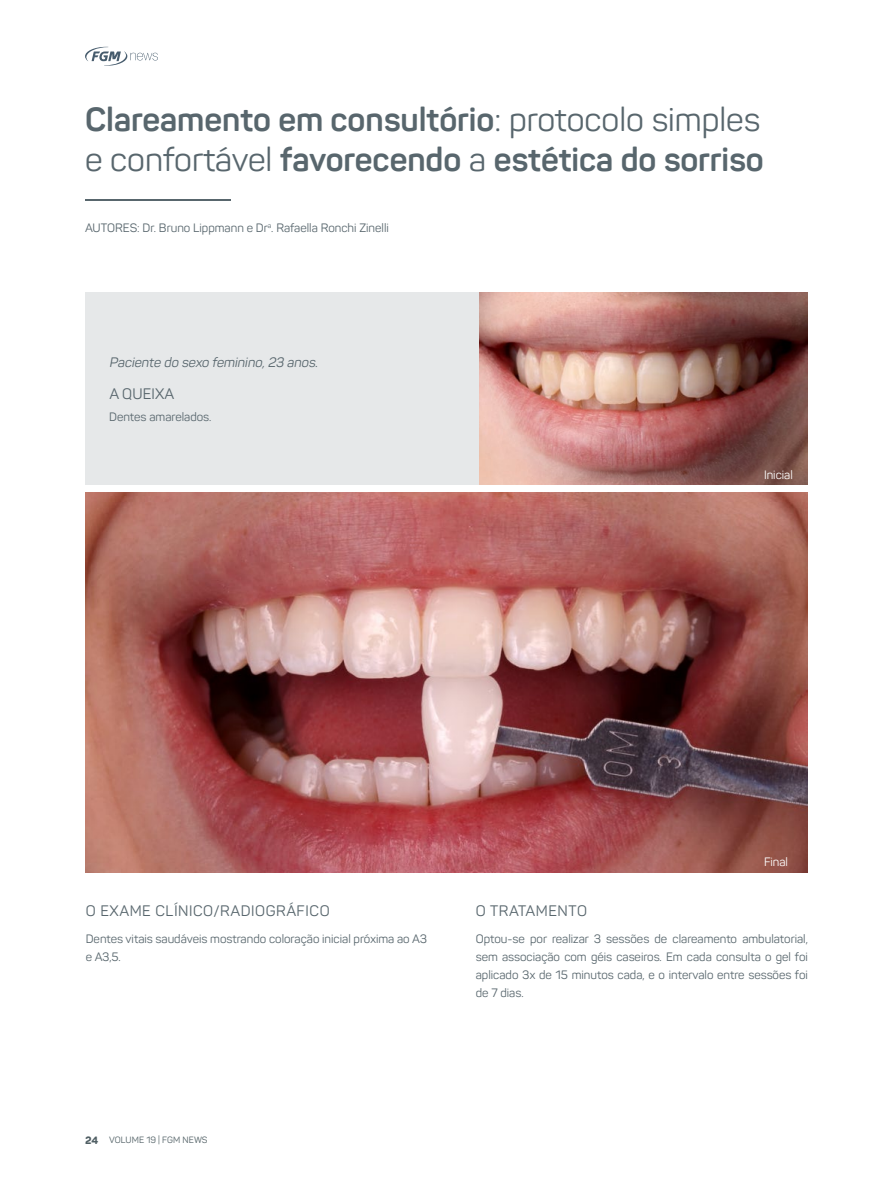
<style>
.page{position:relative;width:893px;height:1183px;background:#fff}
.page>*{position:absolute;margin:0;border:0;box-sizing:border-box;transform-origin:0 0}
.t1{font:700 33px/39.6px "Panton";color:#58666d}
.t2{font:15px "Panton";letter-spacing:.04em;color:#58666d}
.t3{font:italic 13.5px "Panton";color:#58666d}
.t4{font:12px/18px "Panton";color:#58666d}
.t5{font:12px "Panton";color:#fff}
.t6{font:9px "Panton";letter-spacing:.01em;color:#505f64}
.s1{font-weight:400}
.s2{font-weight:800;font-size:10.5px}
</style>
<div class="page">
<svg style="left:85px;top:47px;width:73px;height:19px"></svg>
<div style="left:85px;top:292px;width:394px;height:192px;background:#e6e8e9"></div>
<img style="left:86px;top:492px;width:722px;height:380px">
<img style="left:479px;top:292px;width:329px;height:192px">
<hr style="left:85px;top:199px;width:145px;height:2px;background:#58666d">
<h1 class="t1" style="left:85px;top:100px;width:680px">Clareamento em consultório<span class="s1">: protocolo simples e confortável</span> favorecendo <span class="s1">a</span> estética do sorriso</h1>
<p class="t4" style="left:85px;top:218px;width:305px">AUTORES: Dr. Bruno Lippmann e Dr<sup>a</sup>. Rafaella Ronchi Zinelli</p>
<p class="t3" style="left:109px;top:353px;width:213px">Paciente do sexo feminino,23 anos.</p>
<p class="t2" style="left:109px;top:384px;width:66px">A QUEIXA</p>
<p class="t4" style="left:109px;top:407px;width:104px">Dentes amarelados.</p>
<p class="t5" style="left:764px;top:467px;width:30px">Inicial</p>
<p class="t2" style="left:86px;top:900px;width:245px">O EXAME CLÍNICO/RADIOGRÁFICO</p>
<p class="t4" style="left:86px;top:929px;width:343px">Dentes vitais saudáveis mostrando coloração inicial próxima ao A3 e A3,5.</p>
<p class="t5" style="left:764px;top:854px;width:26px">Final</p>
<p class="t2" style="left:476px;top:900px;width:113px">O TRATAMENTO</p>
<p class="t4" style="left:476px;top:929px;width:334px;text-align:justify">Optou-se por realizar 3 sessões de clareamento ambulatorial, sem associação com géis caseiros. Em cada consulta o gel foi aplicado 3x de 15 minutos cada, e o intervalo entre sessões foi de 7 dias.</p>
<p class="t6" style="left:85px;top:1133px;width:124px"><span class="s2">24</span> VOLUME 19 | FGM NEWS</p>
</div>
